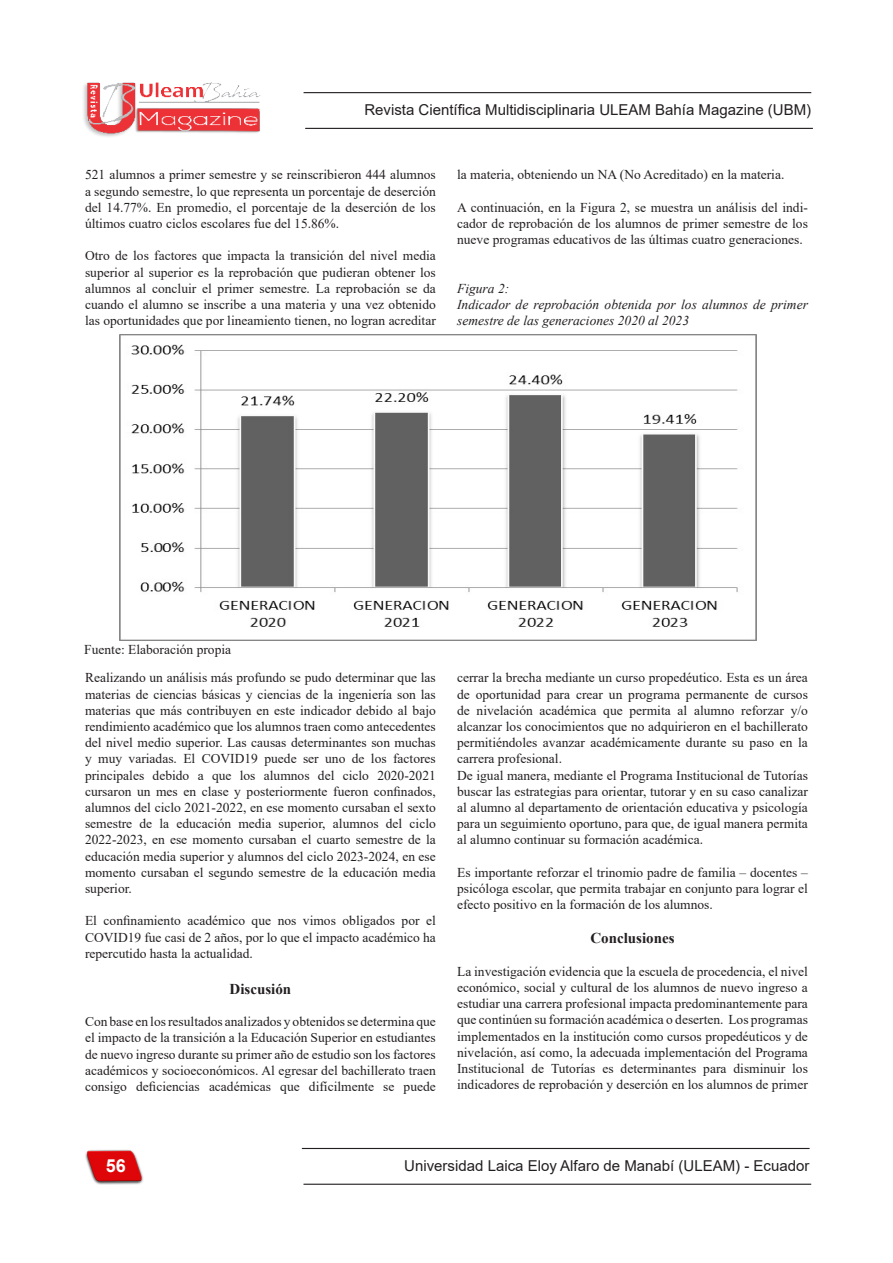
<style>
.page{position:relative;width:893px;height:1263px;background:#fff}
.page>*{position:absolute;margin:0;border:0;box-sizing:border-box;transform-origin:0 0}
.t1{font:700 18px "Arial";color:#fff}
.t2{font:15px "Arial";color:#231f20}
.t3{font:700 15px "Times New Roman";color:#231f20}
.t4{font:13.5px/16.2px "Times New Roman";color:#231f20;text-align:justify}
.t5{font:italic 13.5px/16.2px "Times New Roman";color:#231f20}
</style>
<div class="page">
<img style="left:83px;top:82px;width:178px;height:55px">
<hr style="left:305px;top:128px;width:508px;height:1px;background:#231f20">
<hr style="left:304px;top:92px;width:507px;height:1px;background:#231f20">
<hr style="left:303px;top:1184px;width:508px;height:1px;background:#231f20">
<hr style="left:302px;top:1148px;width:508px;height:1px;background:#231f20">
<img style="left:85px;top:1150px;width:58px;height:34px">
<img style="left:119px;top:334px;width:637px;height:307px">
<p class="t2" style="left:364px;top:100px;width:448px">Revista Científica Multidisciplinaria ULEAM Bahía Magazine (UBM)</p>
<p class="t4" style="left:85px;top:166px;width:352px">521 alumnos a primer semestre y se reinscribieron 444 alumnos a segundo semestre, lo que representa un porcentaje de deserción del 14.77%. En promedio, el porcentaje de la deserción de los últimos cuatro ciclos escolares fue del 15.86%.</p>
<p class="t4" style="left:85px;top:247px;width:352px">Otro de los factores que impacta la transición del nivel media superior al superior es la reprobación que pudieran obtener los alumnos al concluir el primer semestre. La reprobación se da cuando el alumno se inscribe a una materia y una vez obtenido las oportunidades que por lineamiento tienen, no logran acreditar</p>
<p class="t4" style="left:457px;top:166px;width:329px">la materia, obteniendo un NA (No Acreditado) en la materia.</p>
<p class="t4" style="left:457px;top:199px;width:352px">A continuación, en la Figura 2, se muestra un análisis del indi&shy;cador de reprobación de los alumnos de primer semestre de los nueve programas educativos de las últimas cuatro generaciones.</p>
<p class="t5" style="left:457px;top:280px;width:54px">Figura 2:</p>
<p class="t5" style="left:457px;top:296px;width:352px">Indicador de reprobación obtenida por los alumnos de primer semestre de las generaciones 2020 al 2023</p>
<p class="t4" style="left:84px;top:640px;width:148px">Fuente: Elaboración propia</p>
<p class="t4" style="left:85px;top:669px;width:352px">Realizando un análisis más profundo se pudo determinar que las materias de ciencias básicas y ciencias de la ingeniería son las materias que más contribuyen en este indicador debido al bajo rendimiento académico que los alumnos traen como antecedentes del nivel medio superior. Las causas determinantes son muchas y muy variadas. El COVID19 puede ser uno de los factores principales debido a que los alumnos del ciclo 2020-2021 cursaron un mes en clase y posteriormente fueron confinados, alumnos del ciclo 2021-2022, en ese momento cursaban el sexto semestre de la educación media superior, alumnos del ciclo 2022-2023, en ese momento cursaban el cuarto semestre de la educación media superior y alumnos del ciclo 2023-2024, en ese momento cursaban el segundo semestre de la educación media superior.</p>
<p class="t4" style="left:85px;top:912px;width:352px">El confinamiento académico que nos vimos obligados por el COVID19 fue casi de 2 años, por lo que el impacto académico ha repercutido hasta la actualidad.</p>
<p class="t3" style="left:230px;top:978px;width:63px">Discusión</p>
<p class="t4" style="left:85px;top:1013px;width:352px">Con base en los resultados analizados y obtenidos se determina que el impacto de la transición a la Educación Superior en estudiantes de nuevo ingreso durante su primer año de estudio son los factores académicos y socioeconómicos. Al egresar del bachillerato traen consigo deficiencias académicas que difícilmente se puede</p>
<p class="t4" style="left:457px;top:669px;width:352px">cerrar la brecha mediante un curso propedéutico. Esta es un área de oportunidad para crear un programa permanente de cursos de nivelación académica que permita al alumno reforzar y/o alcanzar los conocimientos que no adquirieron en el bachillerato permitiéndoles avanzar académicamente durante su paso en la carrera profesional.</p>
<p class="t4" style="left:457px;top:766px;width:352px">De igual manera, mediante el Programa Institucional de Tutorías buscar las estrategias para orientar, tutorar y en su caso canalizar al alumno al departamento de orientación educativa y psicología para un seguimiento oportuno, para que, de igual manera permita al alumno continuar su formación académica.</p>
<p class="t4" style="left:457px;top:864px;width:352px">Es importante reforzar el trinomio padre de familia – docentes – psicóloga escolar, que permita trabajar en conjunto para lograr el efecto positivo en la formación de los alumnos.</p>
<p class="t3" style="left:590px;top:927px;width:86px">Conclusiones</p>
<p class="t4" style="left:457px;top:963px;width:352px">La investigación evidencia que la escuela de procedencia, el nivel económico, social y cultural de los alumnos de nuevo ingreso a estudiar una carrera profesional impacta predominantemente para que continúen su formación académica o deserten. Los programas implementados en la institución como cursos propedéuticos y de nivelación, así como, la adecuada implementación del Programa Institucional de Tutorías es determinantes para disminuir los indicadores de reprobación y deserción en los alumnos de primer</p>
<h1 class="t1" style="left:106px;top:1153px;width:22px">56</h1>
<p class="t2" style="left:404px;top:1155px;width:407px">Universidad Laica Eloy Alfaro de Manabí (ULEAM) - Ecuador</p>
</div>
